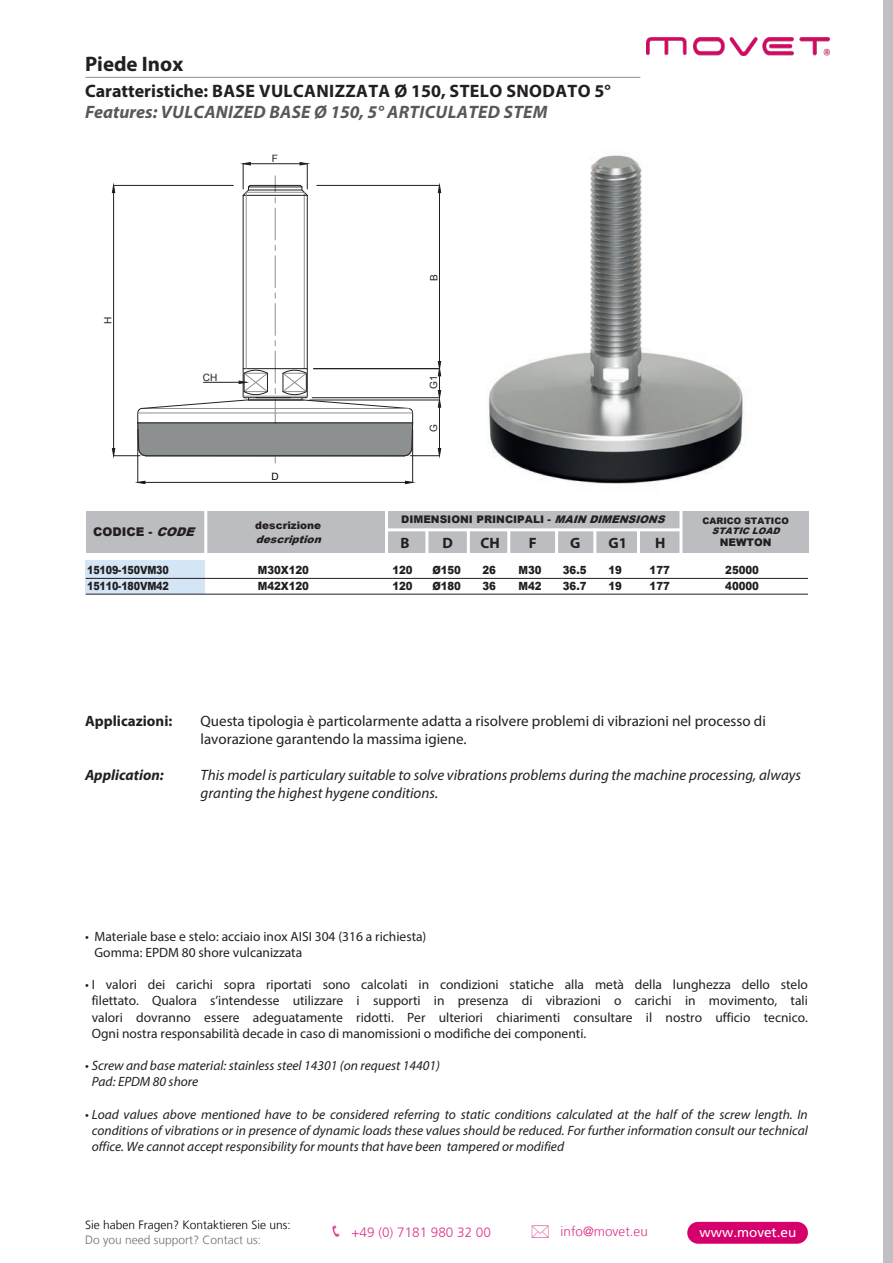
<style>
.page{position:relative;width:893px;height:1263px;background:#fff}
.page>*{position:absolute;margin:0;border:0;box-sizing:border-box;transform-origin:0 0}
.Normale{font:700 21px "Myriad Pro";color:#231f20}
.Normale-2{font:700 18px/21px "Myriad Pro";letter-spacing:.02em;color:#231f20}
.Normale-3{font:italic 15px/18px "Myriad Pro";color:#231f20}
.Normale-4{font:15px/18px "Myriad Pro";color:#231f20}
.Normale-5{font:700 15px "Myriad Pro";color:#231f20}
.Normale-6{font:italic 700 15px "Myriad Pro";color:#231f20}
.Normale-7{font:13.5px/16.2px "Myriad Pro";color:#231f20}
.Normale-8{font:italic 13.5px/16.2px "Myriad Pro";color:#231f20}
.t1{font:300 13.5px "Frutiger LT Com";color:#de338a}
.t2{font:13.5px "Frutiger LT Com";color:#fff}
.t3{font:300 12px "Frutiger LT Com";color:#000}
.t4{font:300 12px "Frutiger LT Com";color:#706f6f}
.Normale-9{font:900 12px "Arial";color:#231f20}
.Normale-10{font:900 11.25px "Arial";color:#231f20;scale:.9 1}
.Normale-11{font:900 11.25px "Arial";color:#231f20;scale:.85 1}
.Normale-12{font:900 10.5px "Arial";color:#231f20}
.Normale-13{font:italic 900 10.5px "Arial";color:#231f20}
.t5{font:10.05px "Arial";color:#231f20}
.t6{font:10.05px "Arial";color:#000001}
.Normale-14{font:900 9px "Arial";color:#231f20}
.Normale-15{font:italic 900 9px "Arial";color:#231f20}
.s1{font-style:italic;color:#57585a}
.s2{font-style:italic}
.s3{font-style:normal}
</style>
<div class="page">
<div style="left:86px;top:560px;width:119px;height:33px;background:#d4e5f5"></div>
<div style="left:86px;top:511px;width:723px;height:42px;background:#bcbdc0"></div>
<img style="left:488px;top:155px;width:256px;height:329px">
<hr style="left:86px;top:578px;width:722px;height:1px;background:#231f20">
<hr style="left:86px;top:594px;width:722px;height:1px;background:#231f20">
<hr style="left:204px;top:507px;width:3px;height:48px;background:#fff">
<hr style="left:385px;top:507px;width:3px;height:48px;background:#fff">
<hr style="left:425px;top:531px;width:3px;height:24px;background:#fff">
<hr style="left:467px;top:531px;width:3px;height:24px;background:#fff">
<hr style="left:507px;top:531px;width:3px;height:24px;background:#fff">
<hr style="left:555px;top:531px;width:3px;height:24px;background:#fff">
<hr style="left:593px;top:531px;width:3px;height:24px;background:#fff">
<hr style="left:637px;top:531px;width:3px;height:24px;background:#fff">
<hr style="left:679px;top:507px;width:3px;height:48px;background:#fff">
<hr style="left:386px;top:528px;width:295px;height:3px;background:#fff">
<hr style="left:85px;top:77px;width:555px;height:1px;background:#8a8c8f">
<hr style="left:138px;top:429px;width:1px;height:53px;background:#231f20">
<hr style="left:412px;top:429px;width:1px;height:53px;background:#231f20">
<hr style="left:145px;top:482px;width:260px;height:1px;background:#231f20">
<svg style="left:137px;top:480px;width:9px;height:4px"></svg>
<svg style="left:405px;top:480px;width:8px;height:4px"></svg>
<svg style="left:112px;top:162px;width:329px;height:301px"></svg>
<div style="left:884px;top:0;width:9px;height:1263px;background:#bfc0c3"></div>
<img style="left:646px;top:38px;width:183px;height:17px">
<div style="left:687px;top:1222px;width:121px;height:22px;background:#d6006d;border-radius:11px"></div>
<p class="Normale" style="left:85px;top:51px;width:100px">Piede Inox</p>
<p class="Normale-2" style="left:85px;top:80px;width:527px">Caratteristiche: BASE VULCANIZZATA Ø 150, STELO SNODATO 5°<br><span class="s1">Features: VULCANIZED BASE Ø 150, 5° ARTICULATED STEM</span></p>
<p class="t5" style="left:272px;top:151px;width:8px">F</p>
<p class="t5" style="left:101px;top:324px;width:9px;rotate:-90deg">H</p>
<p class="t5" style="left:203px;top:371px;width:16px">CH</p>
<p class="Normale-9" style="left:93px;top:523px;width:108px">CODICE - <span class="s2">CODE</span></p>
<p class="t6" style="left:271px;top:470px;width:9px">D</p>
<p class="Normale-12" style="left:255px;top:518px;width:67px">descrizione</p>
<p class="Normale-13" style="left:256px;top:531px;width:71px">description</p>
<p class="t5" style="left:427px;top:280px;width:8px;rotate:-90deg">B</p>
<p class="t5" style="left:427px;top:389px;width:15px;rotate:-90deg">G1</p>
<p class="t5" style="left:427px;top:432px;width:9px;rotate:-90deg">G</p>
<p class="Normale-12" style="left:401px;top:512px;width:269px">DIMENSIONI PRINCIPALI - <span class="s2">MAINDIMENSIONS</span></p>
<p class="Normale-5" style="left:401px;top:533px;width:11px">B</p>
<p class="Normale-5" style="left:442px;top:533px;width:12px">D</p>
<p class="Normale-5" style="left:481px;top:533px;width:21px">CH</p>
<p class="Normale-5" style="left:529px;top:533px;width:9px">F</p>
<p class="Normale-5" style="left:570px;top:533px;width:12px">G</p>
<p class="Normale-5" style="left:608px;top:533px;width:20px">G1</p>
<p class="Normale-5" style="left:655px;top:533px;width:12px">H</p>
<p class="Normale-14" style="left:702px;top:514px;width:88px">CARICO STATICO</p>
<p class="Normale-15" style="left:712px;top:525px;width:73px">STATICLOAD</p>
<p class="Normale-12" style="left:720px;top:535px;width:53px">NEWTON</p>
<p class="Normale-11" style="left:87px;top:562px;width:98px">15109-150VM30</p>
<p class="Normale-10" style="left:258px;top:562px;width:58px">M30X120</p>
<p class="Normale-10" style="left:392px;top:562px;width:24px">120</p>
<p class="Normale-10" style="left:432px;top:562px;width:33px">Ø150</p>
<p class="Normale-10" style="left:482px;top:562px;width:17px">26</p>
<p class="Normale-10" style="left:518px;top:562px;width:27px">M30</p>
<p class="Normale-10" style="left:563px;top:562px;width:28px">36.5</p>
<p class="Normale-10" style="left:608px;top:562px;width:17px">19</p>
<p class="Normale-10" style="left:650px;top:562px;width:24px">177</p>
<p class="Normale-10" style="left:725px;top:562px;width:39px">25000</p>
<p class="Normale-11" style="left:87px;top:577px;width:98px">15110-180VM42</p>
<p class="Normale-10" style="left:258px;top:577px;width:58px">M42X120</p>
<p class="Normale-10" style="left:392px;top:577px;width:24px">120</p>
<p class="Normale-10" style="left:432px;top:577px;width:33px">Ø180</p>
<p class="Normale-10" style="left:482px;top:577px;width:17px">36</p>
<p class="Normale-10" style="left:518px;top:577px;width:27px">M42</p>
<p class="Normale-10" style="left:563px;top:577px;width:28px">36.7</p>
<p class="Normale-10" style="left:608px;top:577px;width:17px">19</p>
<p class="Normale-10" style="left:650px;top:577px;width:24px">177</p>
<p class="Normale-10" style="left:725px;top:577px;width:39px">40000</p>
<p class="Normale-5" style="left:85px;top:711px;width:89px">Applicazioni:</p>
<p class="Normale-4" style="left:201px;top:712px;width:567px">Questa tipologia è particolarmente adatta a risolvere problemi di vibrazioni nel processo di lavorazione garantendo la massima igiene.</p>
<p class="Normale-6" style="left:85px;top:765px;width:80px">Application:</p>
<p class="Normale-3" style="left:201px;top:766px;width:602px">This model is particulary suitable to solve vibrations problems during the machine processing, always granting the highest hygene conditions.</p>
<p class="Normale-7" style="left:95px;top:928px;width:333px;text-indent:-10px">• Materiale base e stelo: acciaio inox AISI 304 (316 a richiesta)<br>Gomma: EPDM 80 shore vulcanizzata</p>
<p class="Normale-7" style="left:92px;top:976px;width:718px;text-align:justify;text-indent:-7px">• I valori dei carichi sopra riportati sono calcolati in condizioni statiche alla metà della lunghezza dello stelo filettato. Qualora s’intendesse utilizzare i supporti in presenza di vibrazioni o carichi in movimento, tali valori dovranno essere adeguatamente ridotti. Per ulteriori chiarimenti consultare il nostro ufficio tecnico.<br>Ogni nostra responsabilità decade in caso di manomissioni o modifiche dei componenti.</p>
<p class="Normale-8" style="left:92px;top:1057px;width:350px;text-indent:-7px"><span class="s3">•</span> Screw and base material: stainless steel 14301 (on request 14401)<br>Pad: EPDM 80 shore</p>
<p class="Normale-8" style="left:92px;top:1106px;width:718px;text-align:justify;text-indent:-7px"><span class="s3">•</span> Load values above mentioned have to be considered referring to static conditions calculated at the half of the screw length. In conditions of vibrations or in presence of dynamic loads these values should be reduced. For further information consult our technical office. We cannot accept responsibility for mounts that have been tampered or modified</p>
<p class="t3" style="left:85px;top:1217px;width:207px">Sie haben Fragen? Kontaktieren Sie uns:</p>
<p class="t4" style="left:85px;top:1232px;width:178px">Do you need support? Contact us:</p>
<p class="t1" style="left:352px;top:1224px;width:141px">+49 (0) 7181 980 32 00</p>
<p class="t1" style="left:560px;top:1223px;width:89px">info@movet.eu</p>
<p class="t2" style="left:700px;top:1224px;width:98px">www.movet.eu</p>
</div>
